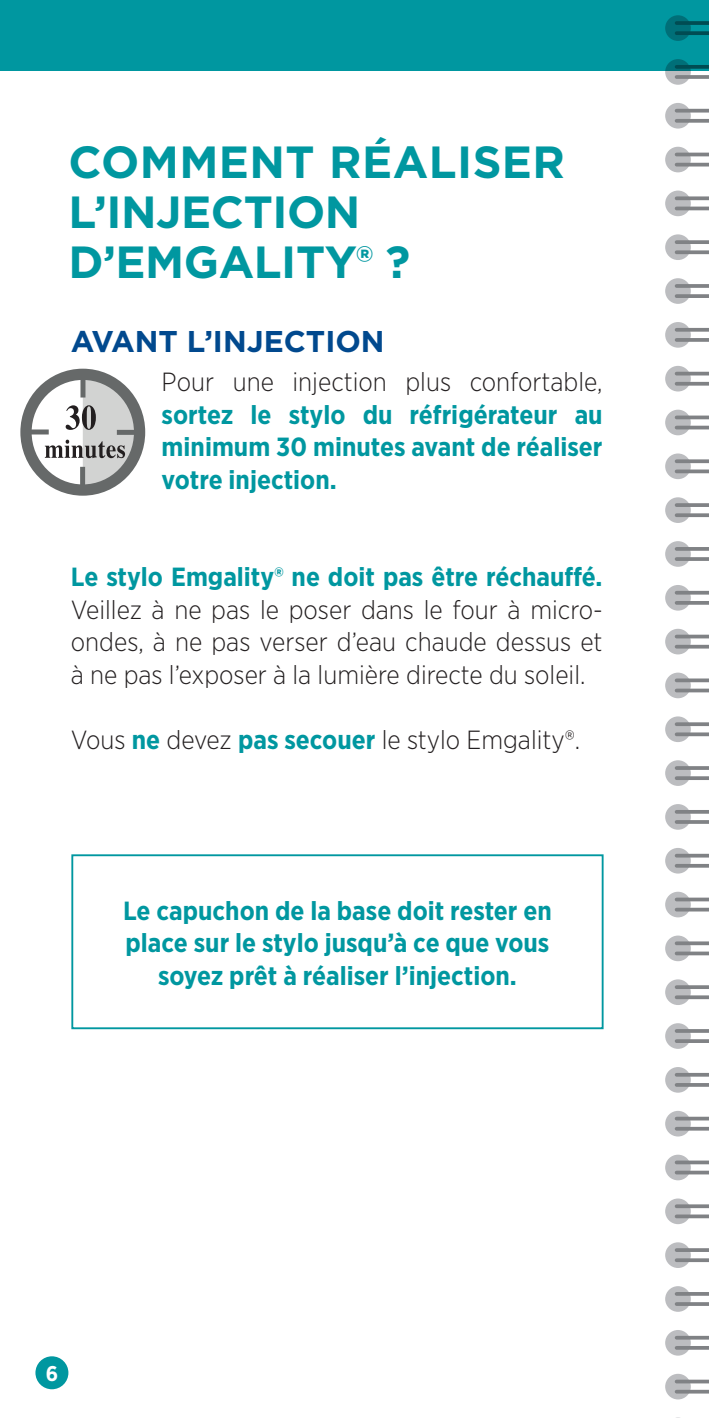
<style>
.page{position:relative;width:709px;height:1418px;background:#fff}
.page>*{position:absolute;margin:0;border:0;box-sizing:border-box;transform-origin:0 0}
.t1{font:700 45px/50px "Gotham";letter-spacing:-.01em;color:#0097a0}
.t2{font:700 45px "Gotham";letter-spacing:.01em;color:#0097a0}
.Inter{font:700 30px "Gotham";color:#01498e}
.Courant{font:700 26.25px/32.5px "Gotham Narrow";color:#0097a0;text-align:justify}
.Courant-2{font:300 26.25px/32.5px "Gotham Narrow";color:#231f20;text-align:justify}
.t3{font:700 21.25px "Gotham Narrow";color:#fff}
.s1{font-weight:300;color:#231f20}
.s2{font-weight:700;color:#0097a0}
</style>
<div class="page">
<div style="left:35px;top:1356px;width:33px;height:33px;background:#0097a0;border-radius:50%"></div>
<div style="left:0;top:0;width:709px;height:71px;background:#0097a0"></div>
<div style="left:71px;top:854px;width:532px;height:175px;border:2px solid #0097a0"></div>
<div style="left:20px;top:369px;width:125px;height:126px;border:11px solid #666969;border-radius:50%"></div>
<div style="left:30px;top:429px;width:19px;height:5px;background:#666969"></div>
<svg style="left:45px;top:373px;width:95px;height:118px"></svg>
<svg style="left:665px;top:15px;width:26px;height:26px"></svg>
<svg style="left:665px;top:59px;width:26px;height:26px"></svg>
<div style="left:665px;top:103px;width:26px;height:26px;background:#bcbdc0;border-radius:50%"></div>
<svg style="left:665px;top:147px;width:26px;height:25px"></svg>
<div style="left:665px;top:190px;width:26px;height:26px;background:#bcbdc0;border-radius:50%"></div>
<div style="left:665px;top:234px;width:26px;height:26px;background:#bcbdc0;border-radius:50%"></div>
<div style="left:665px;top:278px;width:26px;height:26px;background:#bcbdc0;border-radius:50%"></div>
<div style="left:665px;top:322px;width:26px;height:26px;background:#bcbdc0;border-radius:50%"></div>
<div style="left:665px;top:366px;width:26px;height:25px;background:#bcbdc0;border-radius:50%"></div>
<div style="left:665px;top:409px;width:26px;height:26px;background:#bcbdc0;border-radius:50%"></div>
<div style="left:665px;top:453px;width:26px;height:26px;background:#bcbdc0;border-radius:50%"></div>
<div style="left:665px;top:497px;width:26px;height:26px;background:#bcbdc0;border-radius:50%"></div>
<div style="left:665px;top:541px;width:26px;height:26px;background:#bcbdc0;border-radius:50%"></div>
<div style="left:665px;top:585px;width:26px;height:25px;background:#bcbdc0;border-radius:50%"></div>
<div style="left:665px;top:628px;width:26px;height:26px;background:#bcbdc0;border-radius:50%"></div>
<div style="left:665px;top:672px;width:26px;height:26px;background:#bcbdc0;border-radius:50%"></div>
<div style="left:665px;top:716px;width:26px;height:26px;background:#bcbdc0;border-radius:50%"></div>
<div style="left:665px;top:760px;width:26px;height:26px;background:#bcbdc0;border-radius:50%"></div>
<div style="left:665px;top:804px;width:26px;height:25px;background:#bcbdc0;border-radius:50%"></div>
<div style="left:665px;top:848px;width:26px;height:25px;background:#bcbdc0;border-radius:50%"></div>
<div style="left:665px;top:891px;width:26px;height:26px;background:#bcbdc0;border-radius:50%"></div>
<div style="left:665px;top:935px;width:26px;height:26px;background:#bcbdc0;border-radius:50%"></div>
<div style="left:665px;top:979px;width:26px;height:26px;background:#bcbdc0;border-radius:50%"></div>
<div style="left:665px;top:1023px;width:26px;height:25px;background:#bcbdc0;border-radius:50%"></div>
<div style="left:665px;top:1067px;width:26px;height:25px;background:#bcbdc0;border-radius:50%"></div>
<div style="left:665px;top:1110px;width:26px;height:26px;background:#bcbdc0;border-radius:50%"></div>
<div style="left:665px;top:1154px;width:26px;height:26px;background:#bcbdc0;border-radius:50%"></div>
<div style="left:665px;top:1198px;width:26px;height:26px;background:#bcbdc0;border-radius:50%"></div>
<div style="left:665px;top:1242px;width:26px;height:25px;background:#bcbdc0;border-radius:50%"></div>
<div style="left:665px;top:1286px;width:26px;height:25px;background:#bcbdc0;border-radius:50%"></div>
<svg style="left:665px;top:1329px;width:26px;height:26px"></svg>
<div style="left:665px;top:1373px;width:26px;height:26px;background:#bcbdc0;border-radius:50%"></div>
<hr style="left:676px;top:21px;width:33px;height:4px;background:#004d54">
<svg style="left:676px;top:31px;width:33px;height:4px"></svg>
<svg style="left:676px;top:65px;width:33px;height:4px"></svg>
<svg style="left:676px;top:75px;width:33px;height:4px"></svg>
<svg style="left:676px;top:109px;width:33px;height:4px"></svg>
<svg style="left:676px;top:119px;width:33px;height:4px"></svg>
<hr style="left:676px;top:153px;width:33px;height:3px;background:#808285">
<hr style="left:676px;top:163px;width:33px;height:3px;background:#808285">
<svg style="left:676px;top:196px;width:33px;height:4px"></svg>
<svg style="left:676px;top:206px;width:33px;height:4px"></svg>
<svg style="left:676px;top:240px;width:33px;height:4px"></svg>
<svg style="left:676px;top:250px;width:33px;height:4px"></svg>
<hr style="left:676px;top:284px;width:33px;height:4px;background:#808285">
<svg style="left:676px;top:294px;width:33px;height:4px"></svg>
<svg style="left:676px;top:328px;width:33px;height:4px"></svg>
<svg style="left:676px;top:338px;width:33px;height:4px"></svg>
<hr style="left:676px;top:372px;width:33px;height:3px;background:#808285">
<hr style="left:676px;top:382px;width:33px;height:3px;background:#808285">
<svg style="left:676px;top:415px;width:33px;height:4px"></svg>
<svg style="left:676px;top:425px;width:33px;height:4px"></svg>
<svg style="left:676px;top:459px;width:33px;height:4px"></svg>
<svg style="left:676px;top:469px;width:33px;height:4px"></svg>
<svg style="left:676px;top:503px;width:33px;height:4px"></svg>
<svg style="left:676px;top:513px;width:33px;height:4px"></svg>
<svg style="left:676px;top:547px;width:33px;height:4px"></svg>
<hr style="left:676px;top:557px;width:33px;height:4px;background:#808285">
<hr style="left:676px;top:591px;width:33px;height:3px;background:#808285">
<hr style="left:676px;top:601px;width:33px;height:3px;background:#808285">
<svg style="left:676px;top:634px;width:33px;height:4px"></svg>
<hr style="left:676px;top:645px;width:33px;height:3px;background:#808285">
<svg style="left:676px;top:678px;width:33px;height:4px"></svg>
<svg style="left:676px;top:688px;width:33px;height:4px"></svg>
<svg style="left:676px;top:722px;width:33px;height:4px"></svg>
<svg style="left:676px;top:732px;width:33px;height:4px"></svg>
<svg style="left:676px;top:766px;width:33px;height:4px"></svg>
<svg style="left:676px;top:776px;width:33px;height:4px"></svg>
<hr style="left:676px;top:810px;width:33px;height:3px;background:#808285">
<hr style="left:676px;top:820px;width:33px;height:3px;background:#808285">
<svg style="left:676px;top:853px;width:33px;height:4px"></svg>
<hr style="left:676px;top:864px;width:33px;height:3px;background:#808285">
<svg style="left:676px;top:897px;width:33px;height:4px"></svg>
<svg style="left:676px;top:907px;width:33px;height:4px"></svg>
<svg style="left:676px;top:941px;width:33px;height:4px"></svg>
<svg style="left:676px;top:951px;width:33px;height:4px"></svg>
<svg style="left:676px;top:985px;width:33px;height:4px"></svg>
<svg style="left:676px;top:995px;width:33px;height:4px"></svg>
<hr style="left:676px;top:1029px;width:33px;height:3px;background:#808285">
<hr style="left:676px;top:1039px;width:33px;height:3px;background:#808285">
<svg style="left:676px;top:1072px;width:33px;height:4px"></svg>
<hr style="left:676px;top:1083px;width:33px;height:3px;background:#808285">
<svg style="left:676px;top:1116px;width:33px;height:4px"></svg>
<svg style="left:676px;top:1126px;width:33px;height:4px"></svg>
<svg style="left:676px;top:1160px;width:33px;height:4px"></svg>
<svg style="left:676px;top:1170px;width:33px;height:4px"></svg>
<svg style="left:676px;top:1204px;width:33px;height:4px"></svg>
<svg style="left:676px;top:1214px;width:33px;height:4px"></svg>
<hr style="left:676px;top:1248px;width:33px;height:3px;background:#808285">
<hr style="left:676px;top:1258px;width:33px;height:3px;background:#808285">
<svg style="left:676px;top:1291px;width:33px;height:4px"></svg>
<hr style="left:676px;top:1302px;width:33px;height:3px;background:#808285">
<svg style="left:676px;top:1335px;width:33px;height:4px"></svg>
<svg style="left:676px;top:1345px;width:33px;height:4px"></svg>
<svg style="left:676px;top:1379px;width:33px;height:4px"></svg>
<svg style="left:676px;top:1389px;width:33px;height:4px"></svg>
<p class="t2" style="left:68px;top:132px;width:498px">COMMENT RÉALISER</p>
<p class="t1" style="left:68px;top:187px;width:343px">L’INJECTION<br>D’EMGALITY® ?</p>
<p class="Inter" style="left:71px;top:321px;width:315px">AVANT L’INJECTION</p>
<p class="Courant" style="left:162px;top:365px;width:442px"><span class="s1">Pour une injection plus confortable, </span>sortez le stylo du réfrigérateur au minimum 30 minutes avant de réaliser votre injection.</p>
<p class="Courant-2" style="left:71px;top:560px;width:533px"><span class="s2">Le stylo Emgality® ne doit pas être réchauffé.<br></span>Veillez à ne pas le poser dans le four à micro&shy;ondes, à ne pas verser d’eau chaude dessus et à ne pas l’exposer à la lumière directe du soleil.</p>
<p class="Courant-2" style="left:71px;top:723px;width:511px">Vous <span class="s2">ne</span> devez <span class="s2">pas secouer</span> le stylo Emgality®.</p>
<p class="Courant" style="left:123px;top:894px;width:430px;text-align:center">Le capuchon de la base doit rester en place sur le stylo jusqu’à ce que vous soyez prêt à réaliser l’injection.</p>
<p class="t3" style="left:46px;top:1359px;width:14px">6</p>
</div>
